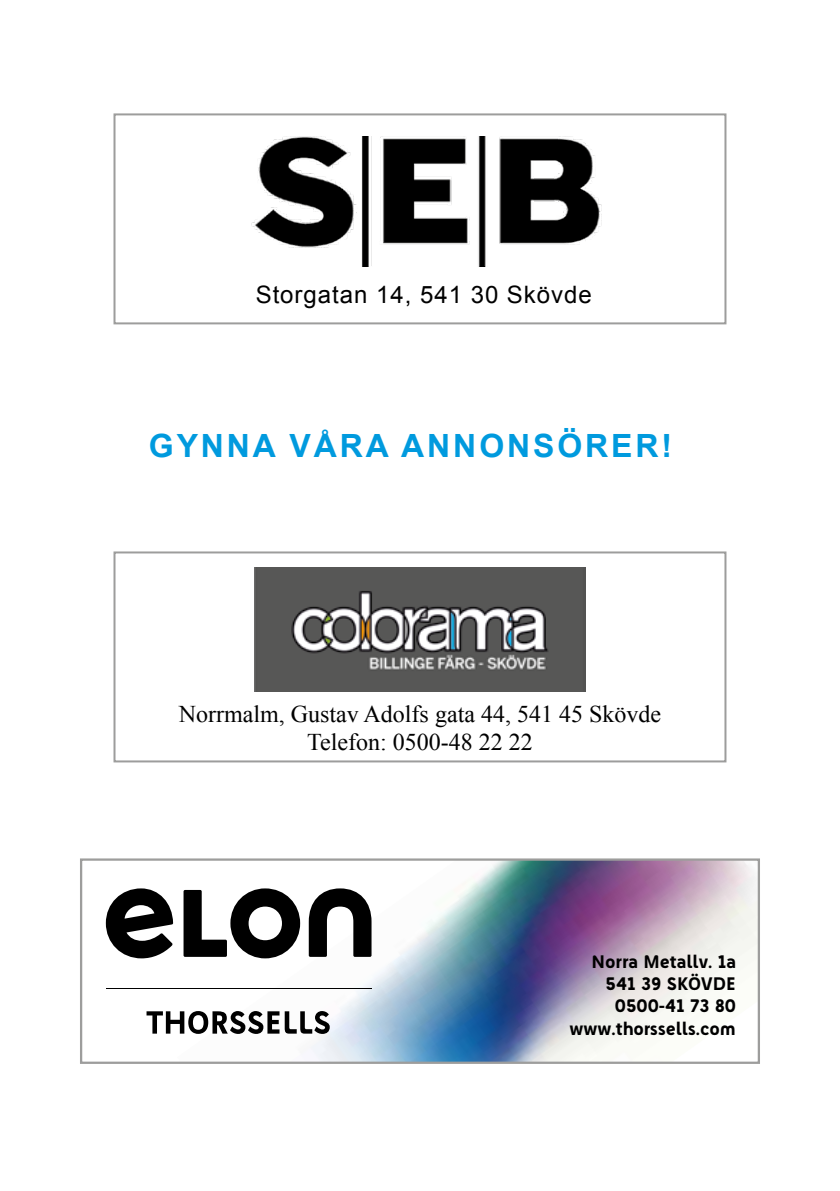
<style>
.page{position:relative;width:840px;height:1191px;background:#fff}
.page>*{position:absolute;margin:0;border:0;box-sizing:border-box;transform-origin:0 0}
.t1{font:700 32px "Arial";letter-spacing:.09em;color:#009ade}
.t2{font:24px/28.8px "Times New Roman";color:#000;text-align:center}
.t3{font:24px "Arial";letter-spacing:.04em;color:#000}
.t4{font:700 18.6px/22.2px "Elon Sans Beta";color:#000;text-align:right}
</style>
<div class="page">
<img style="left:260px;top:861px;width:496px;height:200px">
<svg style="left:106px;top:888px;width:265px;height:70px"></svg>
<hr style="left:106px;top:988px;width:265px;height:1px;background:#000">
<svg style="left:146px;top:1011px;width:183px;height:23px"></svg>
<div style="left:80px;top:858px;width:679px;height:206px;border:2px solid #9d9d9c"></div>
<div style="left:113px;top:551px;width:613px;height:211px;border:2px solid #9d9d9c"></div>
<img style="left:254px;top:568px;width:331px;height:124px">
<div style="left:113px;top:113px;width:613px;height:211px;border:2px solid #9d9d9c"></div>
<img style="left:251px;top:137px;width:351px;height:130px">
<p class="t3" style="left:255px;top:279px;width:337px">Storgatan 14, 541 30 Skövde</p>
<h1 class="t1" style="left:149px;top:425px;width:524px">GYNNA VÅRA ANNONSÖRER!</h1>
<p class="t2" style="left:179px;top:699px;width:483px">Norrmalm, Gustav Adolfs gata 44, 541 45 Skövde<br>Telefon: 0500-48 22 22</p>
<p class="t4" style="left:569px;top:950px;width:168px">Norra Metallv. 1a<br>541 39 SKÖVDE<br>0500-41 73 80 www.thorssells.com</p>
</div>
